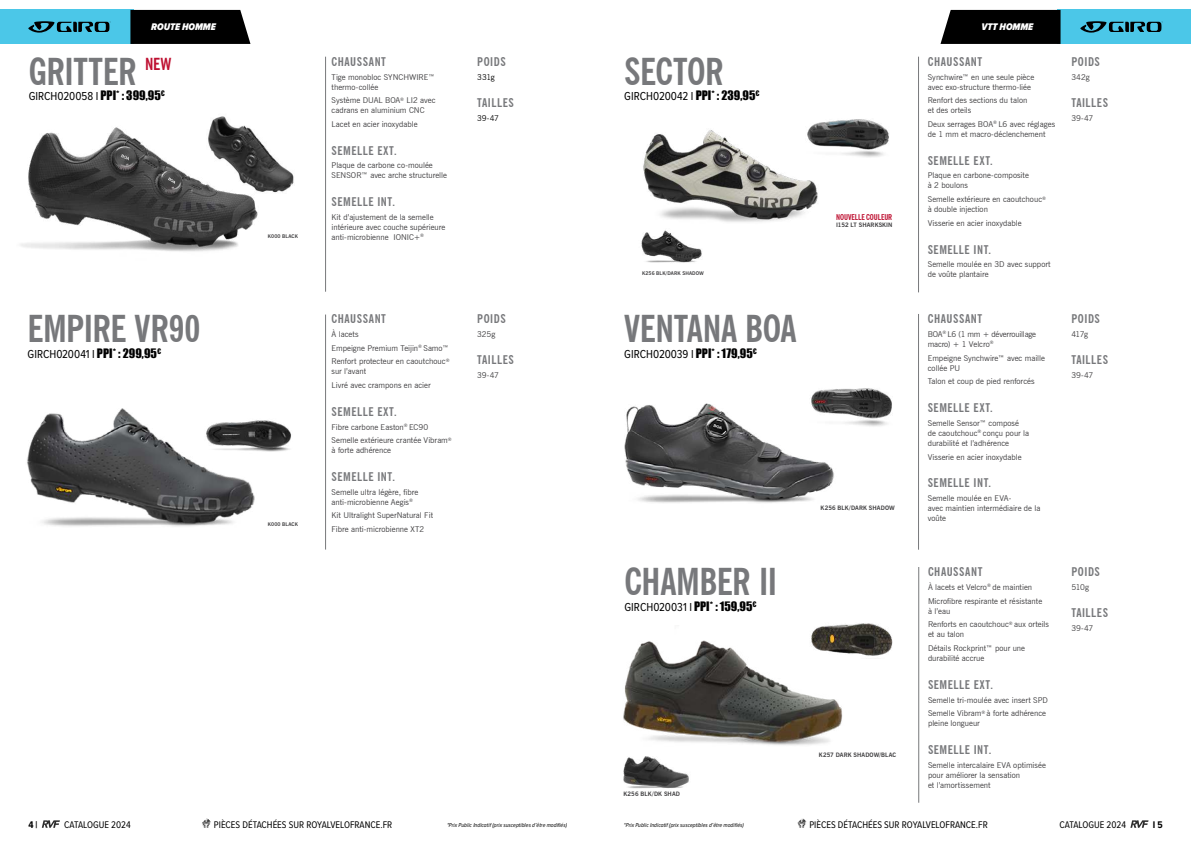
<style>
.page{position:relative;width:1191px;height:842px;background:#fff}
.page>*{position:absolute;margin:0;border:0;box-sizing:border-box;transform-origin:0 0}
.t1{font:700 condensed 37px "News Gothic BT";letter-spacing:-.015em;color:#77787b}
.t2{font:700 condensed 16.6px "News Gothic BT";color:#be1031}
.t3{font:700 condensed 12px "News Gothic BT";letter-spacing:.045em;color:#77787b}
.t4{font:12px "Proxima Nova Cond";letter-spacing:-.005em;color:#000}
.t5{font:10px "Proxima Nova Cond";color:#000}
.t6{font:italic 900 10px "Proxima Nova Cond";color:#fff}
.t7{font:700 10px "Proxima Nova Cond";color:#000}
.t8{font:8px/10px "News Gothic BT";color:#3d3c3e}
.t9{font:8px/10px "News Gothic BT";letter-spacing:-.02em;color:#3d3c3e}
.t10{font:700 condensed 8px "News Gothic BT";letter-spacing:-.01em;color:#be1031}
.t11{font:8px "News Gothic BT";letter-spacing:-.035em;color:#000}
.t12{font:italic 6px "Proxima Nova Cond";color:#000}
.t13{font:700 6px "News Gothic BT";letter-spacing:.015em;color:#3d3c3e}
.t14{font:700 5px "News Gothic BT";letter-spacing:.01em;color:#3d3c3e}
.s1{font-family:"Impact"}
</style>
<div class="page">
<div style="left:1057px;top:10px;width:134px;height:34px;background:#4bc7e8"></div>
<div style="left:0;top:10px;width:133px;height:34px;background:#4bc7e8"></div>
<svg style="left:1080px;top:21px;width:83px;height:12px"></svg>
<svg style="left:28px;top:21px;width:83px;height:12px"></svg>
<svg style="left:202px;top:818px;width:9px;height:10px"></svg>
<svg style="left:42px;top:820px;width:18px;height:8px"></svg>
<svg style="left:797px;top:818px;width:10px;height:10px"></svg>
<svg style="left:1130px;top:820px;width:18px;height:8px"></svg>
<svg style="left:130px;top:10px;width:120px;height:34px;background:#0a0a0b"></svg>
<svg style="left:940px;top:10px;width:120px;height:34px;background:#0c0c0c"></svg>
<img style="left:641px;top:238px;width:61px;height:25px">
<hr style="left:918px;top:57px;width:1px;height:235px;background:#77787b">
<img style="left:643px;top:130px;width:175px;height:108px">
<img style="left:797px;top:119px;width:92px;height:39px">
<hr style="left:918px;top:314px;width:1px;height:236px;background:#77787b">
<img style="left:624px;top:403px;width:210px;height:100px">
<img style="left:801px;top:388px;width:91px;height:46px">
<hr style="left:918px;top:567px;width:1px;height:236px;background:#77787b">
<img style="left:623px;top:640px;width:220px;height:105px">
<img style="left:801px;top:623px;width:92px;height:36px">
<img style="left:623px;top:756px;width:66px;height:33px">
<img style="left:269px;top:153px;width:25px;height:40px">
<img style="left:20px;top:116px;width:249px;height:136px">
<hr style="left:325px;top:57px;width:1px;height:235px;background:#77787b">
<img style="left:27px;top:408px;width:228px;height:119px">
<img style="left:197px;top:411px;width:94px;height:47px">
<hr style="left:325px;top:315px;width:1px;height:234px;background:#77787b">
<p class="t6" style="left:151px;top:20px;width:66px">ROUTE HOMME</p>
<h1 class="t1" style="left:29px;top:49px;width:110px">GRITTER</h1>
<h2 class="t2" style="left:145px;top:54px;width:28px">NEW</h2>
<h3 class="t4" style="left:29px;top:87px;width:138px">GIRCH020058 I <span class="s1">PPI* : 399,95</span><sup>€</sup></h3>
<h1 class="t1" style="left:28px;top:306px;width:174px">EMPIRE VR90</h1>
<h3 class="t4" style="left:28px;top:345px;width:135px">GIRCH020041 I <span class="s1">PPI* : 299,95</span><sup>€</sup></h3>
<p class="t14" style="left:268px;top:233px;width:32px">K000 BLACK</p>
<p class="t14" style="left:268px;top:521px;width:32px">K000 BLACK</p>
<h3 class="t3" style="left:331px;top:54px;width:56px">CHAUSSANT</h3>
<p class="t8" style="left:331px;top:72px;width:105px">Tige monobloc SYNCHWIRE™ thermo-collée</p>
<p class="t8" style="left:331px;top:95px;width:106px">Système DUAL BOA<sup>®</sup> LI2 avec cadrans en aluminium CNC</p>
<p class="t8" style="left:331px;top:119px;width:88px">Lacet en acier inoxydable</p>
<h3 class="t3" style="left:331px;top:143px;width:67px">SEMELLE EXT.</h3>
<p class="t8" style="left:331px;top:161px;width:117px">Plaque de carbone co-moulée<br>SENSOR™ avec arche structurelle</p>
<h3 class="t3" style="left:331px;top:194px;width:65px">SEMELLE INT.</h3>
<p class="t8" style="left:331px;top:212px;width:115px">Kit d’ajustement de la semelle intérieure avec couche supérieure anti-microbienne IONIC+<sup>®</sup></p>
<h3 class="t3" style="left:477px;top:54px;width:30px">POIDS</h3>
<p class="t11" style="left:477px;top:72px;width:19px">331g</p>
<h3 class="t3" style="left:477px;top:95px;width:38px">TAILLES</h3>
<p class="t11" style="left:477px;top:113px;width:23px">39-47</p>
<h3 class="t3" style="left:331px;top:311px;width:56px">CHAUSSANT</h3>
<p class="t8" style="left:331px;top:327px;width:119px;line-height:13.8px">À lacets<br>Empeigne Premium Teijin<sup>®</sup> Samo™<br>Renfort protecteur en caoutchouc<sup>®</sup></p>
<p class="t8" style="left:331px;top:365px;width:101px;line-height:13.8px">sur l’avant<br>Livré avec crampons en acier</p>
<h3 class="t3" style="left:331px;top:404px;width:67px">SEMELLE EXT.</h3>
<p class="t8" style="left:331px;top:420px;width:122px;line-height:13.8px">Fibre carbone Easton<sup>®</sup> EC90<br>Semelle extérieure crantée Vibram<sup>®</sup></p>
<p class="t8" style="left:331px;top:445px;width:61px">à forte adhérence</p>
<h3 class="t3" style="left:331px;top:469px;width:65px">SEMELLE INT.</h3>
<p class="t8" style="left:331px;top:487px;width:88px">Semelle ultra légère, fibre anti-microbienne Aegis<sup>®</sup></p>
<p class="t8" style="left:331px;top:509px;width:103px;line-height:13.8px">Kit Ultralight SuperNatural Fit<br>Fibre anti-microbienne XT2</p>
<h3 class="t3" style="left:477px;top:311px;width:30px">POIDS</h3>
<p class="t8" style="left:477px;top:329px;width:20px">325g</p>
<h3 class="t3" style="left:477px;top:353px;width:38px">TAILLES</h3>
<p class="t8" style="left:477px;top:370px;width:23px">39-47</p>
<h1 class="t1" style="left:624px;top:49px;width:101px">SECTOR</h1>
<h3 class="t4" style="left:624px;top:87px;width:137px">GIRCH020042 I <span class="s1">PPI* : 239,95</span><sup>€</sup></h3>
<p class="t14" style="left:642px;top:270px;width:63px">K256 BLK/DARK SHADOW</p>
<h1 class="t1" style="left:624px;top:306px;width:174px">VENTANA BOA</h1>
<h3 class="t4" style="left:624px;top:345px;width:134px">GIRCH020039 I <span class="s1">PPI* : 179,95</span><sup>€</sup></h3>
<p class="t10" style="left:836px;top:212px;width:58px">NOUVELLE COULEUR</p>
<p class="t13" style="left:836px;top:221px;width:58px">I152 LT SHARKSKIN</p>
<h1 class="t1" style="left:624px;top:559px;width:154px">CHAMBER II</h1>
<h3 class="t4" style="left:624px;top:598px;width:134px">GIRCH020031 I <span class="s1">PPI* : 159,95</span><sup>€</sup></h3>
<p class="t13" style="left:820px;top:504px;width:76px">K256 BLK/DARK SHADOW</p>
<p class="t13" style="left:623px;top:790px;width:58px">K256 BLK/DK SHAD</p>
<p class="t13" style="left:819px;top:751px;width:79px">K257 DARK SHADOW/BLAC</p>
<p class="t6" style="left:981px;top:20px;width:53px">VTT HOMME</p>
<h3 class="t3" style="left:927px;top:54px;width:56px">CHAUSSANT</h3>
<p class="t8" style="left:927px;top:72px;width:108px">Synchwire™ en une seule pièce avec exo-structure thermo-liée</p>
<p class="t8" style="left:927px;top:95px;width:101px">Renfort des sections du talon et des orteils</p>
<p class="t8" style="left:927px;top:119px;width:129px">Deux serrages BOA<sup>®</sup> L6 avec réglages de 1 mm et macro-déclenchement</p>
<h3 class="t3" style="left:927px;top:153px;width:67px">SEMELLE EXT.</h3>
<p class="t8" style="left:927px;top:171px;width:103px">Plaque en carbone-composite à 2 boulons</p>
<p class="t8" style="left:927px;top:194px;width:120px">Semelle extérieure en caoutchouc<sup>® </sup>à double injection</p>
<p class="t8" style="left:927px;top:218px;width:95px">Visserie en acier inoxydable</p>
<h3 class="t3" style="left:927px;top:242px;width:65px">SEMELLE INT.</h3>
<p class="t8" style="left:927px;top:259px;width:124px">Semelle moulée en 3D avec support de voûte plantaire</p>
<h3 class="t3" style="left:927px;top:311px;width:56px">CHAUSSANT</h3>
<p class="t9" style="left:927px;top:329px;width:110px">BOA<sup>®</sup> L6 (1 mm + déverrouillage macro) + 1 Velcro<sup>®</sup></p>
<p class="t8" style="left:927px;top:353px;width:119px">Empeigne Synchwire™ avec maille collée PU</p>
<p class="t8" style="left:927px;top:376px;width:108px">Talon et coup de pied renforcés</p>
<h3 class="t3" style="left:927px;top:400px;width:67px">SEMELLE EXT.</h3>
<p class="t8" style="left:927px;top:418px;width:103px">Semelle Sensor™ composé de caoutchouc<sup>®</sup> conçu pour la durabilité et l’adhérence</p>
<p class="t8" style="left:927px;top:452px;width:95px">Visserie en acier inoxydable</p>
<h3 class="t3" style="left:927px;top:475px;width:65px">SEMELLE INT.</h3>
<p class="t8" style="left:927px;top:493px;width:114px">Semelle moulée en EVA-<br>avec maintien intermédiaire de la voûte</p>
<h3 class="t3" style="left:1071px;top:54px;width:30px">POIDS</h3>
<p class="t8" style="left:1071px;top:72px;width:20px">342g</p>
<h3 class="t3" style="left:1071px;top:95px;width:38px">TAILLES</h3>
<p class="t8" style="left:1071px;top:113px;width:23px">39-47</p>
<h3 class="t3" style="left:1071px;top:311px;width:30px">POIDS</h3>
<p class="t8" style="left:1071px;top:329px;width:18px">417g</p>
<h3 class="t3" style="left:1071px;top:353px;width:38px">TAILLES</h3>
<p class="t8" style="left:1071px;top:370px;width:23px">39-47</p>
<h3 class="t3" style="left:928px;top:564px;width:56px">CHAUSSANT</h3>
<p class="t8" style="left:928px;top:580px;width:116px;line-height:13.8px">À lacets et Velcro<sup>®</sup> de maintien<br>Microfibre respirante et résistante</p>
<p class="t8" style="left:928px;top:604px;width:122px;line-height:13.8px">à l’eau<br>Renforts en caoutchouc<sup>®</sup> aux orteils</p>
<p class="t8" style="left:928px;top:628px;width:99px;line-height:13.8px">et au talon<br>Détails Rockprint™ pour une</p>
<p class="t8" style="left:928px;top:653px;width:58px">durabilité accrue</p>
<h3 class="t3" style="left:928px;top:677px;width:67px">SEMELLE EXT.</h3>
<p class="t8" style="left:928px;top:693px;width:121px;line-height:13.8px">Semelle tri-moulée avec insert SPD<br>Semelle Vibram<sup>®</sup> à forte adhérence</p>
<p class="t8" style="left:928px;top:718px;width:53px">pleine longueur</p>
<h3 class="t3" style="left:928px;top:742px;width:65px">SEMELLE INT.</h3>
<p class="t8" style="left:928px;top:760px;width:119px">Semelle intercalaire EVA optimisée pour améliorer la sensation<br>et l’amortissement</p>
<h3 class="t3" style="left:1071px;top:564px;width:30px">POIDS</h3>
<p class="t8" style="left:1071px;top:582px;width:19px">510g</p>
<h3 class="t3" style="left:1071px;top:606px;width:38px">TAILLES</h3>
<p class="t8" style="left:1071px;top:623px;width:23px">39-47</p>
<p class="t7" style="left:28px;top:817px;width:11px">4 |</p>
<p class="t5" style="left:64px;top:817px;width:68px">CATALOGUE 2024</p>
<p class="t5" style="left:214px;top:817px;width:180px">PIÈCES DÉTACHÉES SUR ROYALVELOFRANCE.FR</p>
<p class="t12" style="left:447px;top:820px;width:122px">*Prix Public Indicatif (prix susceptibles d’être modifiés)</p>
<p class="t12" style="left:624px;top:820px;width:122px">*Prix Public Indicatif (prix susceptibles d’être modifiés)</p>
<p class="t5" style="left:809px;top:817px;width:180px">PIÈCES DÉTACHÉES SUR ROYALVELOFRANCE.FR</p>
<p class="t5" style="left:1059px;top:817px;width:68px">CATALOGUE 2024</p>
<p class="t7" style="left:1152px;top:817px;width:11px">I 5</p>
</div>
